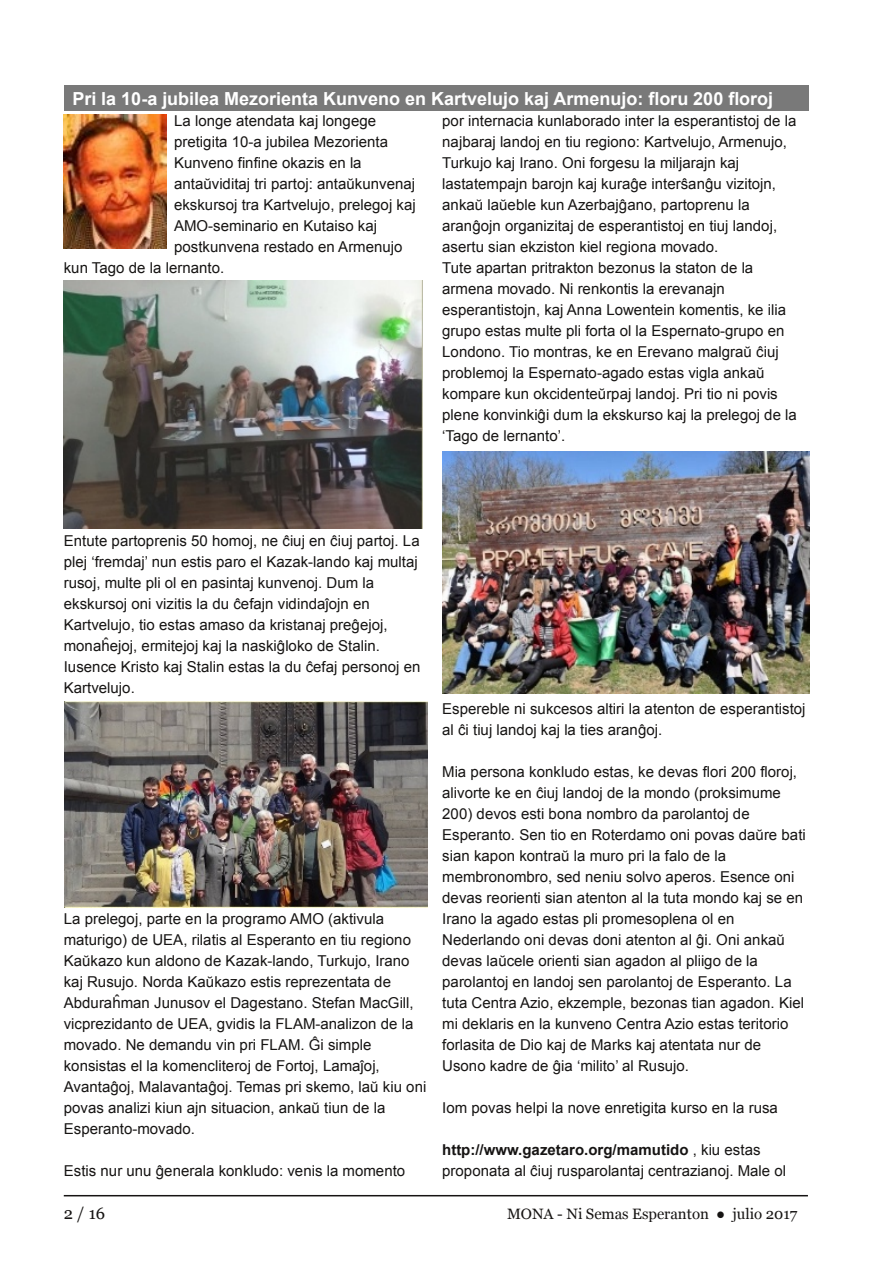
<style>
.page{position:relative;width:893px;height:1263px;background:#fff}
.page>*{position:absolute;margin:0;border:0;box-sizing:border-box;transform-origin:0 0}
.t1{font:700 18px "Arial";color:#fff}
.t2{font:16.5px "Georgia";color:#161413}
.t3{font:15px/21px "Arial";letter-spacing:.005em;color:#161413}
.t4{font:15px "Georgia";color:#161413}
.s1{font-weight:700}
</style>
<div class="page">
<hr style="left:64px;top:1195px;width:744px;height:1px;background:#161413">
<img style="left:63px;top:281px;width:359px;height:247px">
<img style="left:65px;top:701px;width:363px;height:206px">
<img style="left:64px;top:115px;width:103px;height:133px">
<div style="left:64px;top:85px;width:745px;height:26px;background:#797979"></div>
<img style="left:443px;top:451px;width:367px;height:243px">
<p class="t1" style="left:72px;top:89px;width:702px">Pri la 10-a jubilea Mezorienta Kunveno en Kartvelujo kaj Armenujo: floru 200 floroj</p>
<p class="t3" style="left:174px;top:110px;width:204px">La longe atendata kaj longege</p>
<p class="t3" style="left:174px;top:131px;width:216px">pretigita 10-a jubilea Mezorienta</p>
<p class="t3" style="left:174px;top:152px;width:189px">Kunveno finfine okazis en la</p>
<p class="t3" style="left:174px;top:173px;width:243px">antaŭviditaj tri partoj: antaŭkunvenaj</p>
<p class="t3" style="left:174px;top:194px;width:243px">ekskursoj tra Kartvelujo, prelegoj kaj</p>
<p class="t3" style="left:174px;top:215px;width:205px">AMO-seminario en Kutaiso kaj</p>
<p class="t3" style="left:174px;top:236px;width:230px">postkunvena restado en Armenujo</p>
<p class="t3" style="left:64px;top:257px;width:162px">kun Tago de la lernanto.</p>
<p class="t3" style="left:442px;top:110px;width:356px">por internacia kunlaborado inter la esperantistoj de la najbaraj landoj en tiu regiono: Kartvelujo, Armenujo, Turkujo kaj Irano. Oni forgesu la miljarajn kaj lastatempajn barojn kaj kuraĝe interŝanĝu vizitojn, ankaŭ laŭeble kun Azerbajĝano, partoprenu la aranĝojn organizitaj de esperantistoj en tiuj landoj, asertu sian ekziston kiel regiona movado.<br>Tute apartan pritrakton bezonus la staton de la armena movado. Ni renkontis la erevanajn esperantistojn, kaj Anna Lowentein komentis, ke ilia grupo estas multe pli forta ol la Espernato-grupo en Londono. Tio montras, ke en Erevano malgraŭ ĉiuj problemoj la Espernato-agado estas vigla ankaŭ kompare kun okcidenteŭrpaj landoj. Pri tio ni povis plene konvinkiĝi dum la ekskurso kaj la prelegoj de la ‘Tago de lernanto’.</p>
<p class="t3" style="left:64px;top:530px;width:358px">Entute partoprenis 50 homoj, ne ĉiuj en ĉiuj partoj. La plej ‘fremdaj’ nun estis paro el Kazak-lando kaj multaj rusoj, multe pli ol en pasintaj kunvenoj. Dum la ekskursoj oni vizitis la du ĉefajn vidindaĵojn en Kartvelujo, tio estas amaso da kristanaj preĝejoj, monaĥejoj, ermitejoj kaj la naskiĝloko de Stalin.<br>Iusence Kristo kaj Stalin estas la du ĉefaj personoj en Kartvelujo.</p>
<p class="t3" style="left:64px;top:908px;width:364px">La prelegoj, parte en la programo AMO (aktivula maturigo) de UEA, rilatis al Esperanto en tiu regiono Kaŭkazo kun aldono de Kazak-lando, Turkujo, Irano kaj Rusujo. Norda Kaŭkazo estis reprezentata de Abduraĥman Junusov el Dagestano. Stefan MacGill, vicprezidanto de UEA, gvidis la FLAM-analizon de la movado. Ne demandu vin pri FLAM. Ĝi simple konsistas el la komencliteroj de Fortoj, Lamaĵoj, Avantaĝoj, Malavantaĝoj. Temas pri skemo, laŭ kiu oni povas analizi kiun ajn situacion, ankaŭ tiun de la Esperanto-movado.</p>
<p class="t3" style="left:64px;top:1160px;width:343px">Estis nur unu ĝenerala konkludo: venis la momento</p>
<p class="t2" style="left:64px;top:1204px;width:43px">2/16</p>
<p class="t3" style="left:442px;top:698px;width:365px">Espereble ni sukcesos altiri la atenton de esperantistoj al ĉi tiuj landoj kaj la ties aranĝoj.</p>
<p class="t3" style="left:442px;top:761px;width:365px">Mia persona konkludo estas, ke devas flori 200 floroj, alivorte ke en ĉiuj landoj de la mondo (proksimume 200) devos esti bona nombro da parolantoj de Esperanto. Sen tio en Roterdamo oni povas daŭre bati sian kapon kontraŭ la muro pri la falo de la membronombro, sed neniu solvo aperos. Esence oni devas reorienti sian atenton al la tuta mondo kaj se en Irano la agado estas pli promesoplena ol en Nederlando oni devas doni atenton al ĝi. Oni ankaŭ devas laŭcele orienti sian agadon al pliigo de la parolantoj en landoj sen parolantoj de Esperanto. La tuta Centra Azio, ekzemple, bezonas tian agadon. Kiel mi deklaris en la kunveno Centra Azio estas teritorio forlasita de Dio kaj de Marks kaj atentata nur de Usono kadre de ĝia ‘milito’ al Rusujo.</p>
<p class="t3" style="left:442px;top:1097px;width:337px">Iom povas helpi la nove enretigita kurso en la rusa</p>
<p class="t3" style="left:442px;top:1139px;width:345px"><span class="s1">http://www.gazetaro.org/mamutido</span> , kiu estas proponata al ĉiuj rusparolantaj centrazianoj. Male ol</p>
<p class="t4" style="left:507px;top:1205px;width:292px">MONA - Ni Semas Esperanton ● julio 2017</p>
</div>
